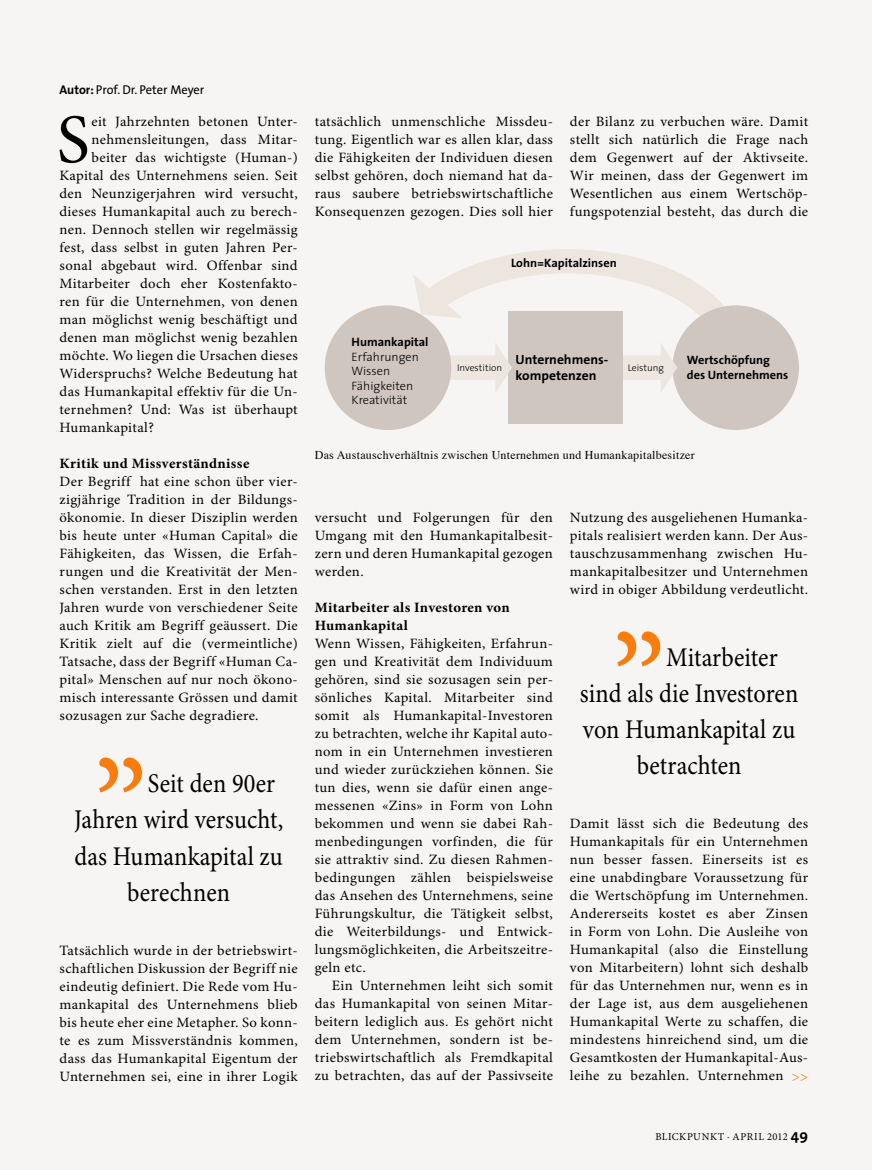
<style>
.page{position:relative;width:872px;height:1170px;background:#fff}
.page>*{position:absolute;margin:0;border:0;box-sizing:border-box;transform-origin:0 0}
.t1{font:69.6px "Minion Pro";color:#000}
.t2{font:27px "Minion Pro";letter-spacing:.005em;color:#000;scale:.9 1}
.t3{font:14.25px/18px "Minion Pro";letter-spacing:.025em;color:#000;text-align:justify}
.t4{font:700 14.25px/18px "Minion Pro";letter-spacing:.025em;color:#000}
.t5{font:700 13.35px/16px "The Sans";color:#000}
.t6{font:12.75px "The Sans";color:#000}
.t7{font:700 12.15px/14.5px "The Sans";color:#000}
.t8{font:300 12.15px/14.5px "The Sans";color:#000}
.t9{font:12px "Times";letter-spacing:.02em;color:#000}
.t10{font:10.5px "Minion Pro";letter-spacing:.05em;color:#000}
.t11{font:300 9.75px "The Sans";color:#000}
.s1{font-weight:700}
.s2{color:#f97c0d}
.s3{font-family:"The Sans";font-weight:700;font-size:15px}
</style>
<div class="page">
<div style="left:0;top:0;width:872px;height:1169px;background:#f7f5f3"></div>
<div style="left:325px;top:305px;width:126px;height:125px;background:#cfc7bf;border-radius:50%"></div>
<div style="left:672px;top:305px;width:127px;height:125px;background:#cfc7bf;border-radius:50%"></div>
<div style="left:508px;top:311px;width:114px;height:113px;background:#cfc7bf"></div>
<svg style="left:413px;top:249px;width:331px;height:144px"></svg>
<svg style="left:99px;top:757px;width:43px;height:35px"></svg>
<svg style="left:617px;top:631px;width:43px;height:35px"></svg>
<p class="t6" style="left:60px;top:79px;width:146px"><span class="s1">Autor:</span> Prof. Dr. Peter Meyer</p>
<h1 class="t1" style="left:57px;top:98px;width:35px">S</h1>
<p class="t3" style="left:91px;top:113px;width:208px">eit Jahrzehnten betonen Unter-</p>
<p class="t3" style="left:91px;top:131px;width:208px">nehmensleitungen, dass Mitar-</p>
<p class="t3" style="left:91px;top:149px;width:208px">beiter das wichtigste (Human-)</p>
<p class="t3" style="left:60px;top:167px;width:240px">Kapital des Unternehmens seien. Seit</p>
<p class="t3" style="left:60px;top:185px;width:240px">den Neunzigerjahren wird versucht,</p>
<p class="t3" style="left:60px;top:203px;width:240px">dieses Humankapital auch zu berech-</p>
<p class="t3" style="left:60px;top:221px;width:240px">nen. Dennoch stellen wir regelmässig</p>
<p class="t3" style="left:60px;top:239px;width:240px">fest, dass selbst in guten Jahren Per-</p>
<p class="t3" style="left:60px;top:257px;width:240px">sonal abgebaut wird. Offenbar sind</p>
<p class="t3" style="left:60px;top:275px;width:240px">Mitarbeiter doch eher Kostenfakto-</p>
<p class="t3" style="left:60px;top:293px;width:240px">ren für die Unternehmen, von denen</p>
<p class="t3" style="left:60px;top:311px;width:240px">man möglichst wenig beschäftigt und</p>
<p class="t3" style="left:60px;top:329px;width:240px">denen man möglichst wenig bezahlen</p>
<p class="t3" style="left:60px;top:347px;width:240px">möchte. Wo liegen die Ursachen dieses</p>
<p class="t3" style="left:60px;top:365px;width:240px">Widerspruchs? Welche Bedeutung hat</p>
<p class="t3" style="left:60px;top:383px;width:240px">das Humankapital effektiv für die Un-</p>
<p class="t3" style="left:60px;top:401px;width:240px">ternehmen? Und: Was ist überhaupt</p>
<p class="t3" style="left:60px;top:419px;width:96px">Humankapital?</p>
<p class="t4" style="left:60px;top:455px;width:191px">Kritik und Missverständnisse</p>
<p class="t3" style="left:60px;top:473px;width:240px">Der Begriff hat eine schon über vier&shy;zigjährige Tradition in der Bildungs&shy;ökonomie. In dieser Disziplin werden bis heute unter «Human Capital» die Fähigkeiten, das Wissen, die Erfah&shy;rungen und die Kreativität der Men&shy;schen verstanden. Erst in den letzten Jahren wurde von verschiedener Seite auch Kritik am Begriff geäussert. Die Kritik zielt auf die (vermeintliche)<br>Tatsache, dass der Begriff «Human Ca&shy;pital» Menschen auf nur noch ökono&shy;misch interessante Grössen und damit sozusagen zur Sache degradiere.</p>
<h2 class="t2" style="left:148px;top:767px;width:143px">Seit den 90er</h2>
<h2 class="t2" style="left:74px;top:803px;width:234px">Jahren wird versucht,</h2>
<h2 class="t2" style="left:74px;top:839px;width:233px">das Humankapital zu</h2>
<h2 class="t2" style="left:127px;top:875px;width:116px">berechnen</h2>
<p class="t3" style="left:60px;top:941px;width:240px">Tatsächlich wurde in der betriebswirt&shy;schaftlichen Diskussion der Begriff nie eindeutig definiert. Die Rede vom Hu&shy;mankapital des Unternehmens blieb bis heute eher eine Metapher. So konn&shy;te es zum Missverständnis kommen, dass das Humankapital Eigentum der Unternehmen sei, eine in ihrer Logik</p>
<p class="t3" style="left:315px;top:113px;width:240px">tatsächlich unmenschliche Missdeu&shy;tung. Eigentlich war es allen klar, dass die Fähigkeiten der Individuen diesen selbst gehören, doch niemand hat da&shy;raus saubere betriebswirtschaftliche Konsequenzen gezogen. Dies soll hier</p>
<p class="t3" style="left:570px;top:113px;width:240px">der Bilanz zu verbuchen wäre. Damit stellt sich natürlich die Frage nach dem Gegenwert auf der Aktivseite.<br>Wir meinen, dass der Gegenwert im Wesentlichen aus einem Wertschöp&shy;fungspotenzial besteht, das durch die</p>
<p class="t7" style="left:511px;top:255px;width:107px">Lohn=Kapitalzinsen</p>
<p class="t7" style="left:351px;top:334px;width:78px">Humankapital</p>
<p class="t8" style="left:351px;top:349px;width:69px">Erfahrungen<br>Wissen<br>Fähigkeiten<br>Kreativität</p>
<p class="t7" style="left:687px;top:352px;width:103px">Wertschöpfung des Unternehmens</p>
<p class="t5" style="left:515px;top:351px;width:94px">Unternehmens&shy;kompetenzen</p>
<p class="t11" style="left:457px;top:359px;width:47px">Investition</p>
<p class="t11" style="left:627px;top:359px;width:38px">Leistung</p>
<p class="t9" style="left:315px;top:443px;width:381px">Das Austauschverhältnis zwischen Unternehmen und Humankapitalbesitzer</p>
<p class="t3" style="left:315px;top:509px;width:240px">versucht und Folgerungen für den Umgang mit den Humankapitalbesit&shy;zern und deren Humankapital gezogen werden.</p>
<p class="t4" style="left:315px;top:599px;width:197px">Mitarbeiter als Investoren von<br>Humankapital</p>
<p class="t3" style="left:315px;top:635px;width:240px">Wenn Wissen, Fähigkeiten, Erfahrun&shy;gen und Kreativität dem Individuum gehören, sind sie sozusagen sein per&shy;sönliches Kapital. Mitarbeiter sind somit als Humankapital-Investoren zu betrachten, welche ihr Kapital auto&shy;nom in ein Unternehmen investieren und wieder zurückziehen können. Sie tun dies, wenn sie dafür einen ange&shy;messenen «Zins» in Form von Lohn bekommen und wenn sie dabei Rah&shy;menbedingungen vorfinden, die für sie attraktiv sind. Zu diesen Rahmen&shy;bedingungen zählen beispielsweise das Ansehen des Unternehmens, seine Führungskultur, die Tätigkeit selbst, die Weiterbildungs- und Entwick&shy;lungsmöglichkeiten, die Arbeitszeitre&shy;geln etc.</p>
<p class="t3" style="left:315px;top:977px;width:240px;text-indent:17px">Ein Unternehmen leiht sich somit das Humankapital von seinen Mitar&shy;beitern lediglich aus. Es gehört nicht dem Unternehmen, sondern ist be&shy;triebswirtschaftlich als Fremdkapital zu betrachten, das auf der Passivseite</p>
<p class="t3" style="left:570px;top:509px;width:240px">Nutzung des ausgeliehenen Humanka&shy;pitals realisiert werden kann. Der Aus&shy;tauschzusammenhang zwischen Hu&shy;mankapitalbesitzer und Unternehmen wird in obiger Abbildung verdeutlicht.</p>
<h2 class="t2" style="left:666px;top:641px;width:126px">Mitarbeiter</h2>
<h2 class="t2" style="left:580px;top:677px;width:244px">sind als die Investoren</h2>
<h2 class="t2" style="left:583px;top:713px;width:238px">von Humankapital zu</h2>
<h2 class="t2" style="left:636px;top:749px;width:118px">betrachten</h2>
<p class="t3" style="left:570px;top:815px;width:240px">Damit lässt sich die Bedeutung des Humankapitals für ein Unternehmen nun besser fassen. Einerseits ist es eine unabdingbare Voraussetzung für die Wertschöpfung im Unternehmen.<br>Andererseits kostet es aber Zinsen in Form von Lohn. Die Ausleihe von Humankapital (also die Einstellung von Mitarbeitern) lohnt sich deshalb für das Unternehmen nur, wenn es in der Lage ist, aus dem ausgeliehenen Humankapital Werte zu schaffen, die mindestens hinreichend sind, um die Gesamtkosten der Humankapital-Aus&shy;leihe zu bezahlen. Unternehmen <span class="s2">&gt;&gt;</span></p>
<p class="t10" style="left:655px;top:1130px;width:154px">BLICKPUNKT · APRIL 2012 <span class="s3">49</span></p>
</div>
